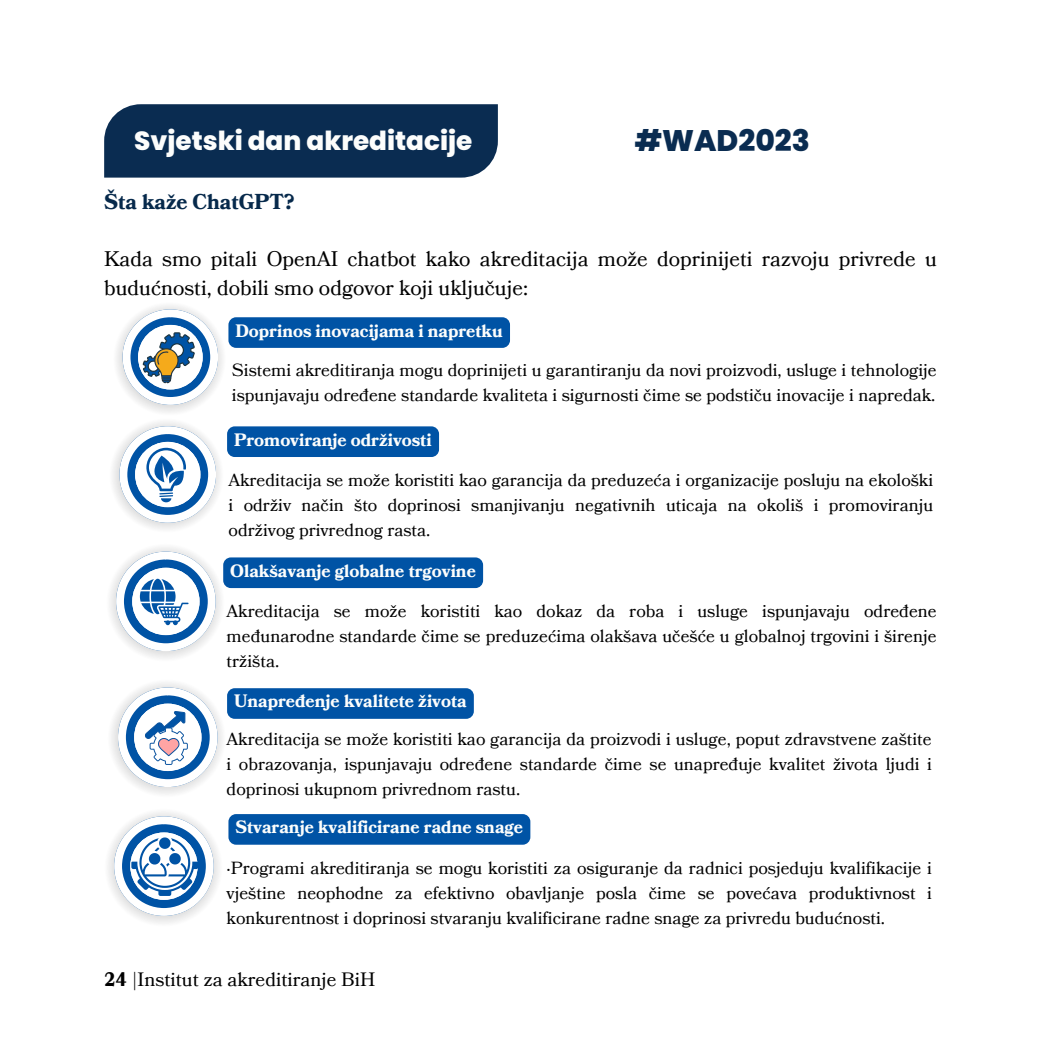
<style>
.page{position:relative;width:1042px;height:1043px;background:#fff}
.page>*{position:absolute;margin:0;border:0;box-sizing:border-box;transform-origin:0 0}
.t1{font:800 29.75px "Poppins";color:#0a2c51}
.t2{font:800 26.25px "Poppins";color:#fcfdfc}
.t3{font:21px/28.9px "Bookmania";color:#000}
.t4{font:700 21px "Bookmania";color:#06294b}
.t5{font:19.25px "Bookmania";color:#000}
.t6{font:17.5px/24.8px "Bookmania";color:#000;text-align:justify}
.t7{font:700 17.5px "Bookmania";color:#fcfdfc}
.s1{font-weight:700}
</style>
<div class="page">
<div style="left:104px;top:104px;width:394px;height:73px;background:#0a2c51"></div>
<svg style="left:107px;top:296px;width:124px;height:123px"></svg>
<svg style="left:123px;top:309px;width:95px;height:96px"></svg>
<svg style="left:104px;top:412px;width:125px;height:125px"></svg>
<svg style="left:119px;top:426px;width:97px;height:96px"></svg>
<svg style="left:100px;top:537px;width:129px;height:129px"></svg>
<svg style="left:116px;top:551px;width:99px;height:100px"></svg>
<svg style="left:102px;top:673px;width:129px;height:129px"></svg>
<svg style="left:118px;top:687px;width:99px;height:99px"></svg>
<div style="left:228px;top:317px;width:282px;height:31px;background:#0053a5;border-radius:8px"></div>
<div style="left:227px;top:426px;width:212px;height:31px;background:#0053a5;border-radius:8px"></div>
<div style="left:223px;top:557px;width:260px;height:31px;background:#0053a5;border-radius:8px"></div>
<div style="left:227px;top:688px;width:246px;height:30px;background:#0053a5;border-radius:8px"></div>
<svg style="left:98px;top:802px;width:129px;height:129px"></svg>
<svg style="left:114px;top:816px;width:100px;height:99px"></svg>
<div style="left:228px;top:813px;width:302px;height:31px;background:#0053a5;border-radius:8px"></div>
<p class="t2" style="left:134px;top:123px;width:339px">Svjetski dan akreditacije</p>
<p class="t1" style="left:634px;top:120px;width:177px">#WAD2023</p>
<p class="t4" style="left:104px;top:187px;width:191px">Šta kaže ChatGPT?</p>
<p class="t3" style="left:104px;top:245px;width:834px">Kada smo pitali OpenAI chatbot kako akreditacija može doprinijeti razvoju privrede u budućnosti, dobili smo odgovor koji uključuje:</p>
<p class="t7" style="left:235px;top:319px;width:268px">Doprinos inovacijama i napretku</p>
<p class="t6" style="left:232px;top:358px;width:706px">Sistemi akreditiranja mogu doprinijeti u garantiranju da novi proizvodi, usluge i tehnologije ispunjavaju određene standarde kvaliteta i sigurnosti čime se podstiču inovacije i napredak.</p>
<p class="t7" style="left:234px;top:428px;width:199px">Promoviranje održivosti</p>
<p class="t6" style="left:228px;top:468px;width:706px">Akreditacija se može koristiti kao garancija da preduzeća i organizacije posluju na ekološki i održiv način što doprinosi smanjivanju negativnih uticaja na okoliš i promoviranju održivog privrednog rasta.</p>
<p class="t7" style="left:230px;top:559px;width:247px">Olakšavanje globalne trgovine</p>
<p class="t6" style="left:226px;top:599px;width:711px">Akreditacija se može koristiti kao dokaz da roba i usluge ispunjavaju određene međunarodne standarde čime se preduzećima olakšava učešće u globalnoj trgovini i širenje tržišta.</p>
<p class="t7" style="left:234px;top:689px;width:234px">Unapređenje kvalitete života</p>
<p class="t6" style="left:226px;top:727px;width:706px">Akreditacija se može koristiti kao garancija da proizvodi i usluge, poput zdravstvene zaštite i obrazovanja, ispunjavaju određene standarde čime se unapređuje kvalitet života ljudi i doprinosi ukupnom privrednom rastu.</p>
<p class="t7" style="left:235px;top:815px;width:289px">Stvaranje kvalificirane radne snage</p>
<p class="t6" style="left:226px;top:855px;width:706px">·Programi akreditiranja se mogu koristiti za osiguranje da radnici posjeduju kvalifikacije i vještine neophodne za efektivno obavljanje posla čime se povećava produktivnost i konkurentnost i doprinosi stvaranju kvalificirane radne snage za privredu budućnosti.</p>
<p class="t5" style="left:104px;top:965px;width:272px"><span class="s1">24</span> |Institut za akreditiranje BiH</p>
</div>
